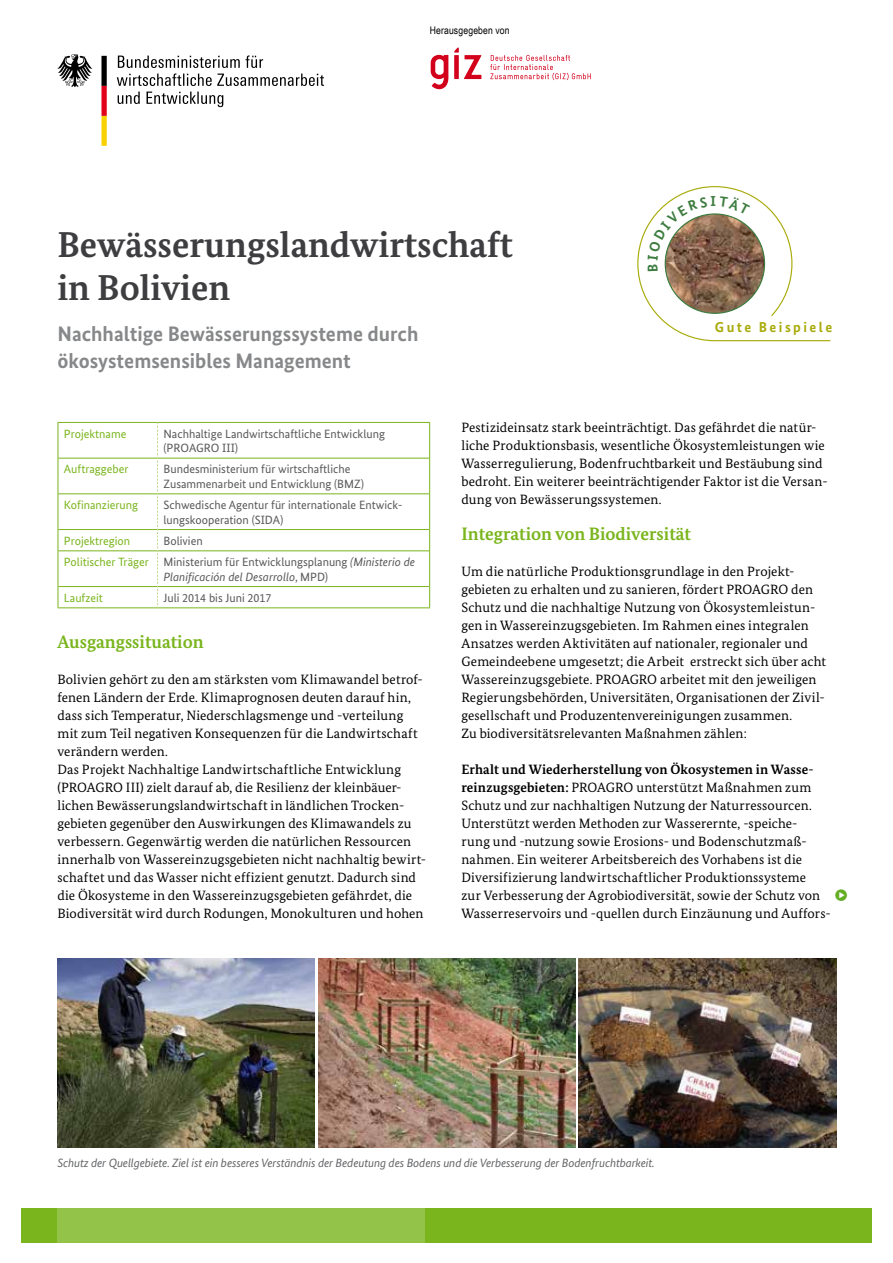
<style>
.page{position:relative;width:893px;height:1263px;background:#fff}
.page>*{position:absolute;margin:0;border:0;box-sizing:border-box;transform-origin:0 0}
.t1{font:700 36px/43.5px "Bundes Serif";color:#3e3d40}
.t2{font:700 21px/27px "Bundes Sans";color:#87888a}
.t3{font:700 18px "Bundes Serif";color:#7ab51d}
.t4{font:700 14.4px "Bundes Sans";letter-spacing:.17em;color:#a9ab0a}
.t5{font:13.5px/18px "Bundes Serif";letter-spacing:.01em;color:#000}
.t6{font:12px/14.4px "Bundes Sans";color:#58585a}
.t7{font:italic 12px "Bundes Sans";letter-spacing:-.01em;color:#646567}
.t8{font:12px "Bundes Sans";color:#7ab51d}
.t9{font:italic 12px "Bundes Sans";color:#58585a}
.t10{font:10.5px "Arial Narrow";letter-spacing:.015em;color:#000}
.s1{color:#7ab51d}
.s2{font-style:italic}
.s3{font-style:normal}
.s4{font-weight:700}
</style>
<div class="page">
<div style="left:21px;top:1208px;width:851px;height:34px;background:#7ab51d"></div>
<hr style="left:58px;top:422px;width:100px;height:1px;background:#7ab51d">
<hr style="left:58px;top:423px;width:1px;height:35px;background:#7ab51d">
<hr style="left:58px;top:458px;width:1px;height:36px;background:#7ab51d">
<hr style="left:58px;top:494px;width:1px;height:35px;background:#7ab51d">
<svg style="left:58px;top:530px;width:1px;height:20px"></svg>
<hr style="left:58px;top:551px;width:1px;height:35px;background:#7ab51d">
<svg style="left:58px;top:587px;width:1px;height:20px"></svg>
<hr style="left:58px;top:607px;width:100px;height:1px;background:#7ab51d">
<hr style="left:158px;top:422px;width:272px;height:1px;background:#7ab51d">
<hr style="left:429px;top:423px;width:1px;height:35px;background:#7ab51d">
<hr style="left:429px;top:458px;width:1px;height:36px;background:#7ab51d">
<hr style="left:429px;top:494px;width:1px;height:35px;background:#7ab51d">
<svg style="left:429px;top:529px;width:1px;height:22px"></svg>
<hr style="left:429px;top:551px;width:1px;height:35px;background:#7ab51d">
<svg style="left:429px;top:586px;width:1px;height:21px"></svg>
<hr style="left:158px;top:607px;width:272px;height:1px;background:#7ab51d">
<hr style="left:58px;top:458px;width:99px;height:1px;background:#7ab51d">
<hr style="left:158px;top:458px;width:271px;height:1px;background:#7ab51d">
<hr style="left:58px;top:493px;width:99px;height:1px;background:#7ab51d">
<hr style="left:158px;top:493px;width:271px;height:1px;background:#7ab51d">
<hr style="left:58px;top:529px;width:99px;height:1px;background:#7ab51d">
<hr style="left:158px;top:529px;width:271px;height:1px;background:#7ab51d">
<hr style="left:58px;top:550px;width:99px;height:1px;background:#7ab51d">
<hr style="left:158px;top:550px;width:271px;height:1px;background:#7ab51d">
<hr style="left:58px;top:586px;width:99px;height:1px;background:#7ab51d">
<hr style="left:158px;top:586px;width:271px;height:1px;background:#7ab51d">
<svg style="left:157px;top:423px;width:1px;height:184px"></svg>
<div style="left:57px;top:1208px;width:368px;height:34px;background:#94c349"></div>
<img style="left:58px;top:958px;width:257px;height:189px">
<img style="left:579px;top:958px;width:257px;height:189px">
<img style="left:318px;top:958px;width:257px;height:189px">
<svg style="left:431px;top:55px;width:17px;height:35px"></svg>
<svg style="left:454px;top:48px;width:27px;height:31px"></svg>
<svg style="left:490px;top:55px;width:101px;height:25px"></svg>
<svg style="left:57px;top:54px;width:35px;height:33px"></svg>
<svg style="left:101px;top:56px;width:6px;height:90px"></svg>
<svg style="left:117px;top:55px;width:207px;height:31px"></svg>
<svg style="left:118px;top:92px;width:22px;height:12px"></svg>
<svg style="left:147px;top:92px;width:76px;height:15px"></svg>
<svg style="left:637px;top:186px;width:194px;height:156px"></svg>
<p class="t10" style="left:430px;top:22px;width:81px">Herausgegeben von</p>
<h1 class="t1" style="left:57px;top:222px;width:457px">Bewässerungslandwirtschaft in Bolivien</h1>
<h2 class="t2" style="left:57px;top:320px;width:362px">Nachhaltige Bewässerungssysteme durch ökosystemsensibles Management</h2>
<p class="t4" style="left:715px;top:318px;width:119px">Gute Beispiele</p>
<p class="t8" style="left:64px;top:426px;width:64px">Projektname</p>
<p class="t6" style="left:164px;top:426px;width:223px">Nachhaltige Landwirtschaftliche Entwicklung (PROAGRO III)</p>
<p class="t8" style="left:64px;top:462px;width:66px">Auftraggeber</p>
<p class="t6" style="left:164px;top:462px;width:202px">Bundesministerium für wirtschaftliche<br>Zusammenarbeit und Entwicklung (BMZ)</p>
<p class="t8" style="left:64px;top:498px;width:76px">Kofinanzierung</p>
<p class="t6" style="left:164px;top:498px;width:241px">Schwedische Agentur für internationale Entwick&shy;lungskooperation (SIDA)</p>
<p class="t8" style="left:64px;top:533px;width:68px">Projektregion</p>
<p class="t6" style="left:64px;top:530px;width:353px;line-height:21.3px;text-indent:100px">Bolivien<br><span class="s1">Politischer Träger</span> Ministerium für Entwicklungsplanung <span class="s2">(Ministerio de</span></p>
<p class="t9" style="left:164px;top:569px;width:166px">Planificación del Desarrollo<span class="s3">, MPD)</span></p>
<p class="t8" style="left:64px;top:590px;width:40px">Laufzeit</p>
<p class="t6" style="left:164px;top:590px;width:110px">Juli 2014 bis Juni 2017</p>
<h3 class="t3" style="left:57px;top:631px;width:148px">Ausgangssituation</h3>
<p class="t5" style="left:57px;top:670px;width:370px">Bolivien gehört zu den am stärksten vom Klimawandel betrof&shy;fenen Ländern der Erde. Klimaprognosen deuten darauf hin, dass sich Temperatur, Niederschlagsmenge und -verteilung mit zum Teil negativen Konsequenzen für die Landwirtschaft verändern werden.<br>Das Projekt Nachhaltige Landwirtschaftliche Entwicklung (PROAGRO III) zielt darauf ab, die Resilienz der kleinbäuer&shy;lichen Bewässerungslandwirtschaft in ländlichen Trocken&shy;gebieten gegenüber den Auswirkungen des Klimawandels zu verbessern. Gegenwärtig werden die natürlichen Ressourcen innerhalb von Wassereinzugsgebieten nicht nachhaltig bewirt&shy;schaftet und das Wasser nicht effizient genutzt. Dadurch sind die Ökosysteme in den Wassereinzugsgebieten gefährdet, die Biodiversität wird durch Rodungen, Monokulturen und hohen</p>
<p class="t5" style="left:461px;top:418px;width:368px">Pestizideinsatz stark beeinträchtigt. Das gefährdet die natür&shy;liche Produktionsbasis, wesentliche Ökosystemleistungen wie Wasserregulierung, Bodenfruchtbarkeit und Bestäubung sind bedroht. Ein weiterer beeinträchtigender Faktor ist die Versan&shy;dung von Bewässerungssystemen.</p>
<h3 class="t3" style="left:461px;top:523px;width:231px">Integration von Biodiversität</h3>
<p class="t5" style="left:461px;top:562px;width:366px">Um die natürliche Produktionsgrundlage in den Projekt&shy;gebieten zu erhalten und zu sanieren, fördert PROAGRO den Schutz und die nachhaltige Nutzung von Ökosystemleistun&shy;gen in Wassereinzugsgebieten. Im Rahmen eines integralen Ansatzes werden Aktivitäten auf nationaler, regionaler und Gemeindeebene umgesetzt; die Arbeit erstreckt sich über acht Wassereinzugsgebiete. PROAGRO arbeitet mit den jeweiligen Regierungsbehörden, Universitäten, Organisationen der Zivil&shy;gesellschaft und Produzentenvereinigungen zusammen.<br>Zu biodiversitätsrelevanten Maßnahmen zählen:</p>
<p class="t5" style="left:461px;top:760px;width:371px"><span class="s4">Erhalt und Wiederherstellung von Ökosystemen in Wasse&shy;reinzugsgebieten:</span> PROAGRO unterstützt Maßnahmen zum Schutz und zur nachhaltigen Nutzung der Naturressourcen.<br>Unterstützt werden Methoden zur Wasserernte, -speiche-<br>rung und -nutzung sowie Erosions- und Bodenschutzmaß&shy;nahmen. Ein weiterer Arbeitsbereich des Vorhabens ist die Diversifizierung landwirtschaftlicher Produktionssysteme<br>zur Verbesserung der Agrobiodiversität, sowie der Schutz von Wasserreservoirs und -quellen durch Einzäunung und Auffors-</p>
<p class="t7" style="left:57px;top:1155px;width:599px">Schutz der Quellgebiete. Ziel ist ein besseres Verständnis der Bedeutung des Bodens und die Verbesserung der Bodenfruchtbarkeit.</p>
</div>
